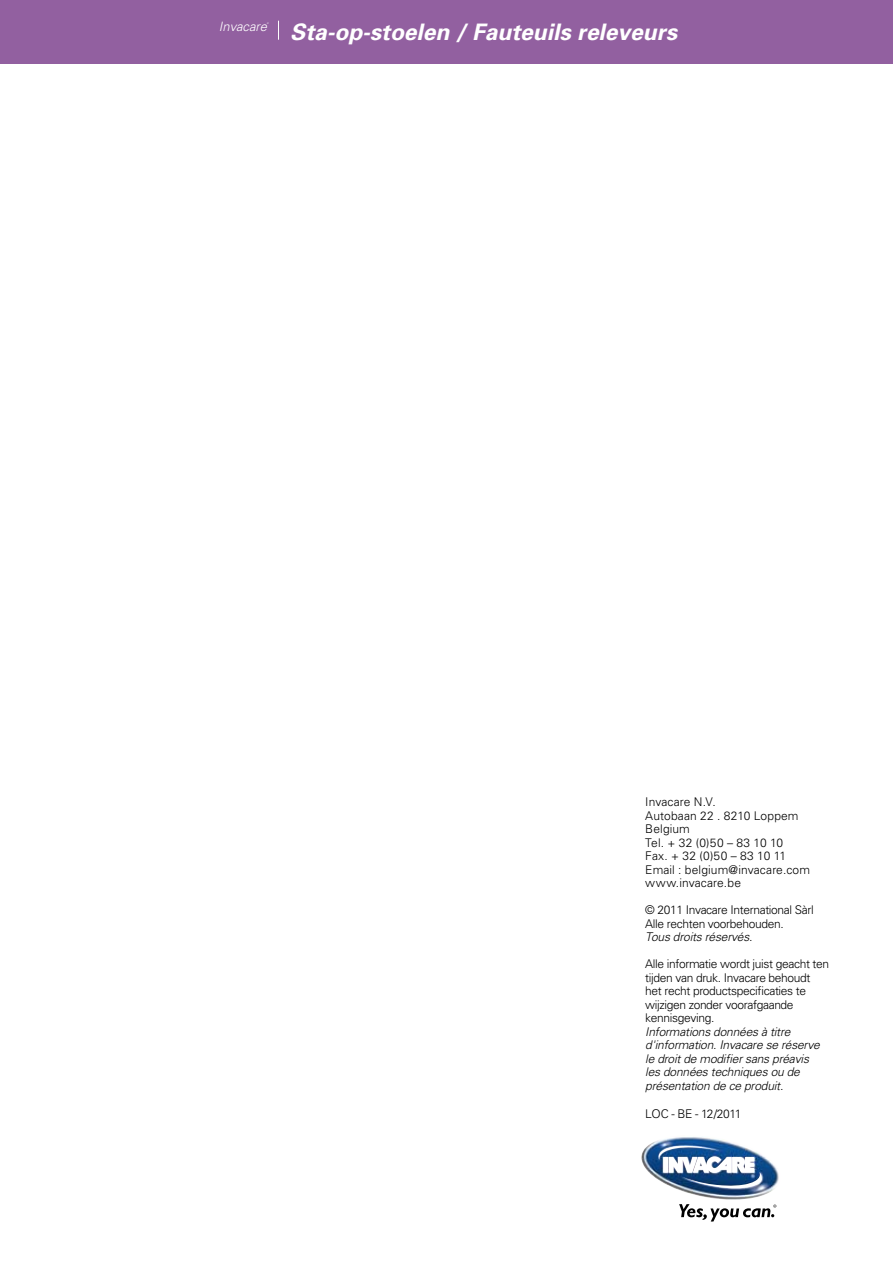
<style>
.page{position:relative;width:893px;height:1263px;background:#fff}
.page>*{position:absolute;margin:0;border:0;box-sizing:border-box;transform-origin:0 0}
.t1{font:italic 700 22.8px "Univers";color:#fff}
.t2{font:italic 300 12.9px "Univers";color:#fff}
.t3{font:300 12px/13.5px "Univers";letter-spacing:-.03em;color:#000}
.t4{font:italic 300 12px/13.5px "Univers";letter-spacing:-.015em;color:#000}
.t5{font:300 12px/13.5px "Univers";letter-spacing:.01em;color:#000}
.t6{font:italic 300 2.25px "Univers";color:#fff}
</style>
<div class="page">
<div style="left:0;top:0;width:893px;height:64px;background:#9260a0"></div>
<svg style="left:278px;top:21px;width:1px;height:19px"></svg>
<img style="left:641px;top:1137px;width:138px;height:63px">
<img style="left:658px;top:1143px;width:104px;height:48px">
<svg style="left:679px;top:1204px;width:97px;height:17px"></svg>
<p class="t2" style="left:219px;top:18px;width:49px">Invacare</p>
<p class="t6" style="left:267px;top:22px;width:3px">®</p>
<h1 class="t1" style="left:290px;top:18px;width:388px">Sta-op-stoelen / Fauteuils releveurs</h1>
<p class="t5" style="left:645px;top:795px;width:166px">Invacare N.V.<br>Autobaan 22 . 8210 Loppem<br>Belgium<br>Tel. + 32 (0)50 – 83 10 10<br>Fax. + 32 (0)50 – 83 10 11<br>Email : belgium@invacare.com www.invacare.be</p>
<p class="t3" style="left:645px;top:903px;width:170px">© 2011 Invacare International Sàrl<br>Alle rechten voorbehouden.</p>
<p class="t4" style="left:645px;top:930px;width:109px">Tous droits réservés.</p>
<p class="t3" style="left:645px;top:957px;width:185px">Alle informatie wordt juist geacht ten tijden van druk. Invacare behoudt het recht productspecificaties te wijzigen zonder voorafgaande kennisgeving.</p>
<p class="t4" style="left:645px;top:1024px;width:176px">Informations données à titre d'information. Invacare se réserve le droit de modifier sans préavis les données techniques ou de présentation de ce produit.</p>
<p class="t3" style="left:645px;top:1107px;width:98px">LOC - BE - 12/2011</p>
</div>
